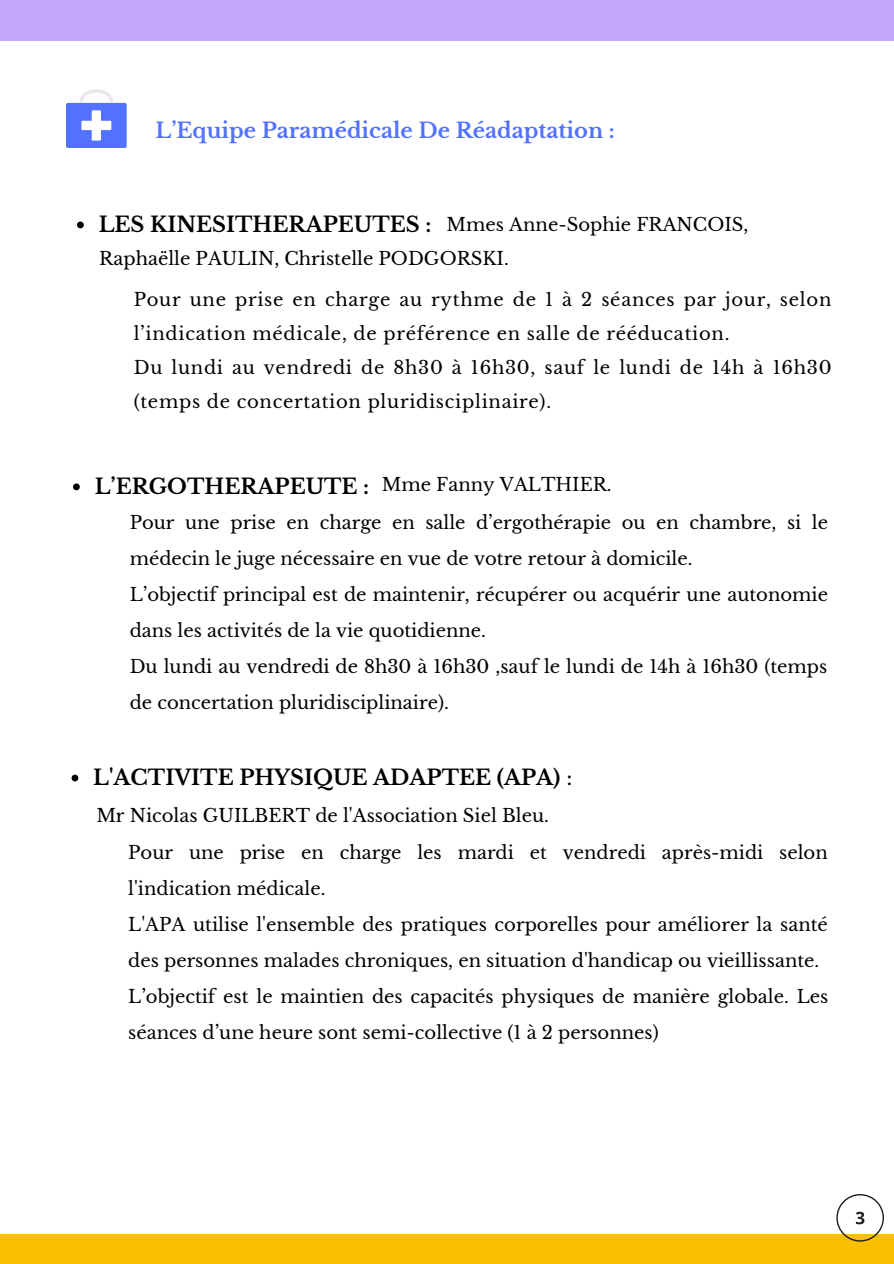
<style>
.page{position:relative;width:894px;height:1264px;background:#fff}
.page>*{position:absolute;margin:0;border:0;box-sizing:border-box;transform-origin:0 0}
.t1{font:700 21px "Libre Baskerville";color:#000}
.t2{font:700 21px "Libre Baskerville";color:#5271ff}
.t3{font:18px/36px "Libre Baskerville";color:#000}
.t4{font:18px/33.8px "Libre Baskerville";letter-spacing:.04em;color:#000}
.s1{font-weight:400}
</style>
<div class="page">
<div style="left:0;top:1233px;width:893px;height:30px;background:#f8c000"></div>
<svg style="left:836px;top:1194px;width:47px;height:47px"></svg>
<div style="left:66px;top:103px;width:61px;height:45px;background:#5271ff;border-radius:2px"></div>
<div style="left:81px;top:121px;width:30px;height:9px;background:#fff"></div>
<div style="left:92px;top:110px;width:9px;height:30px;background:#fff"></div>
<svg style="left:80px;top:89px;width:33px;height:14px"></svg>
<svg style="left:77px;top:221px;width:7px;height:7px"></svg>
<svg style="left:73px;top:483px;width:7px;height:7px"></svg>
<svg style="left:72px;top:774px;width:6px;height:7px"></svg>
<div style="left:0;top:0;width:893px;height:40px;background:#c4a7fd"></div>
<p class="t2" style="left:155px;top:118px;width:461px">L’Equipe Paramédicale De Réadaptation :</p>
<p class="t1" style="left:99px;top:211px;width:334px">LES KINESITHERAPEUTES :</p>
<p class="t3" style="left:446px;top:207px;width:303px">Mmes Anne-Sophie FRANCOIS,</p>
<p class="t3" style="left:99px;top:240px;width:411px">Raphaëlle PAULIN, Christelle PODGORSKI.</p>
<p class="t4" style="left:134px;top:283px;width:699px">Pour une prise en charge au rythme de 1 à 2 séances par jour, selon l’indication médicale, de préférence en salle de rééducation.<br>Du lundi au vendredi de 8h30 à 16h30, sauf le lundi de 14h à 16h30 (temps de concertation pluridisciplinaire).</p>
<p class="t1" style="left:95px;top:473px;width:276px">L’ERGOTHERAPEUTE :</p>
<p class="t3" style="left:130px;top:504px;width:699px">Pour une prise en charge en salle d’ergothérapie ou en chambre, si le médecin le juge nécessaire en vue de votre retour à domicile.<br>L’objectif principal est de maintenir, récupérer ou acquérir une autonomie dans les activités de la vie quotidienne.<br>Du lundi au vendredi de 8h30 à 16h30 ,sauf le lundi de 14h à 16h30 (temps de concertation pluridisciplinaire).</p>
<p class="t3" style="left:381px;top:467px;width:231px">Mme Fanny VALTHIER.</p>
<p class="t1" style="left:93px;top:764px;width:480px">L'ACTIVITE PHYSIQUE ADAPTEE (APA) <span class="s1">:</span></p>
<p class="t3" style="left:96px;top:798px;width:454px">Mr Nicolas GUILBERT de l'Association Siel Bleu.</p>
<p class="t3" style="left:128px;top:834px;width:701px">Pour une prise en charge les mardi et vendredi après-midi selon l'indication médicale.<br>L'APA utilise l'ensemble des pratiques corporelles pour améliorer la santé des personnes malades chroniques, en situation d'handicap ou vieillissante.<br>L’objectif est le maintien des capacités physiques de manière globale. Les séances d’une heure sont semi-collective (1 à 2 personnes)</p>
</div>
